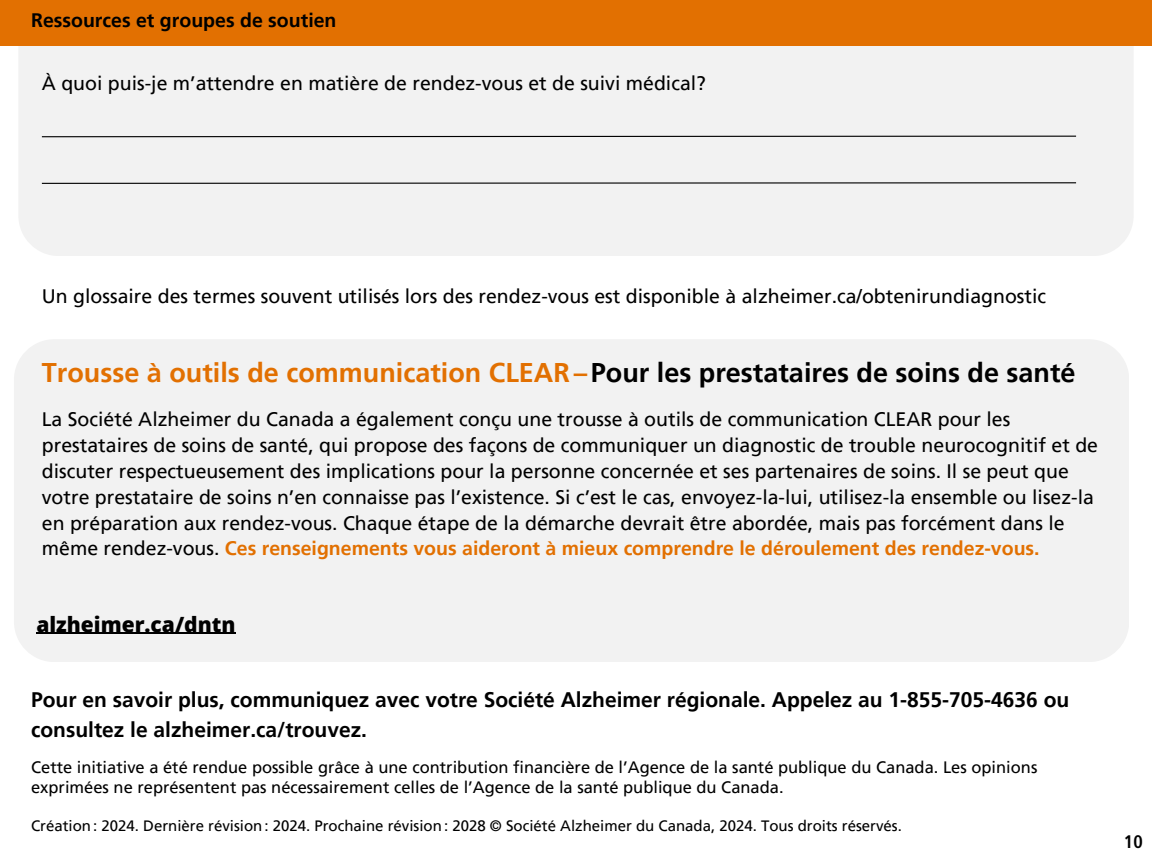
<style>
.page{position:relative;width:1152px;height:864px;background:#fff}
.page>*{position:absolute;margin:0;border:0;box-sizing:border-box;transform-origin:0 0}
.t1{font:700 27px "Frutiger LT Pro";color:#e27001}
.t2{font:700 21px/29.2px "Frutiger LT Pro";color:#000}
.t3{font:800 21px "Open Sans";color:#000}
.t4{font:19.5px/25.8px "Frutiger LT Pro";color:#000}
.t5{font:700 19.5px "Frutiger LT Pro";color:#000}
.t6{font:700 18px "Frutiger Condensed BQ";color:#000}
.t7{font:16.5px/20.2px "Frutiger LT Pro";color:#000}
.t8{font:15px "Frutiger LT Pro";color:#000}
.s1{color:#000}
.s2{font-weight:700;color:#e27001}
</style>
<div class="page">
<div style="left:18px;top:45px;width:1116px;height:211px;background:#f2f2f2"></div>
<div style="left:0;top:0;width:1152px;height:45px;background:#e27001"></div>
<div style="left:14px;top:339px;width:1115px;height:323px;background:#f2f2f2;border-radius:41px"></div>
<hr style="left:36px;top:633px;width:200px;height:1px;background:#000">
<svg style="left:41px;top:135px;width:1036px;height:3px"></svg>
<svg style="left:41px;top:182px;width:1036px;height:2px;background:#696969"></svg>
<p class="t5" style="left:31px;top:9px;width:307px">Ressources et groupes de soutien</p>
<h3 class="t4" style="left:42px;top:70px;width:666px">À quoi puis-je m’attendre en matière de rendez-vous et de suivi médical?</h3>
<h2 class="t4" style="left:42px;top:283px;width:1006px">Un glossaire des termes souvent utilisés lors des rendez-vous est disponible à alzheimer.ca/obtenirundiagnostic</h2>
<h1 class="t1" style="left:42px;top:356px;width:1035px">Trousse à outils de communication CLEAR– <span class="s1">Pour les prestataires de soins de santé</span></h1>
<h3 class="t4" style="left:42px;top:406px;width:1058px">La Société Alzheimer du Canada a également conçu une trousse à outils de communication CLEAR pour les prestataires de soins de santé, qui propose des façons de communiquer un diagnostic de trouble neurocognitif et de discuter respectueusement des implications pour la personne concernée et ses partenaires de soins. Il se peut que votre prestataire de soins n’en connaisse pas l’existence. Si c’est le cas, envoyez-la-lui, utilisez-la ensemble ou lisez-la en préparation aux rendez-vous. Chaque étape de la démarche devrait être abordée, mais pas forcément dans le même rendez-vous. <span class="s2">Ces renseignements vous aideront à mieux comprendre le déroulement des rendez-vous.</span></h3>
<h3 class="t3" style="left:36px;top:609px;width:201px">alzheimer.ca/dntn</h3>
<h2 class="t2" style="left:31px;top:685px;width:1040px">Pour en savoir plus, communiquez avec votre Société Alzheimer régionale. Appelez au 1-855-705-4636 ou consultez le alzheimer.ca/trouvez.</h2>
<p class="t7" style="left:31px;top:757px;width:1008px">Cette initiative a été rendue possible grâce à une contribution financière de l’Agence de la santé publique du Canada. Les opinions exprimées ne représentent pas nécessairement celles de l’Agence de la santé publique du Canada.</p>
<p class="t8" style="left:31px;top:816px;width:872px">Création: 2024. Dernière révision: 2024. Prochaine révision: 2028 © Société Alzheimer du Canada, 2024. Tous droits réservés.</p>
<h2 class="t6" style="left:1124px;top:830px;width:20px">10</h2>
</div>
